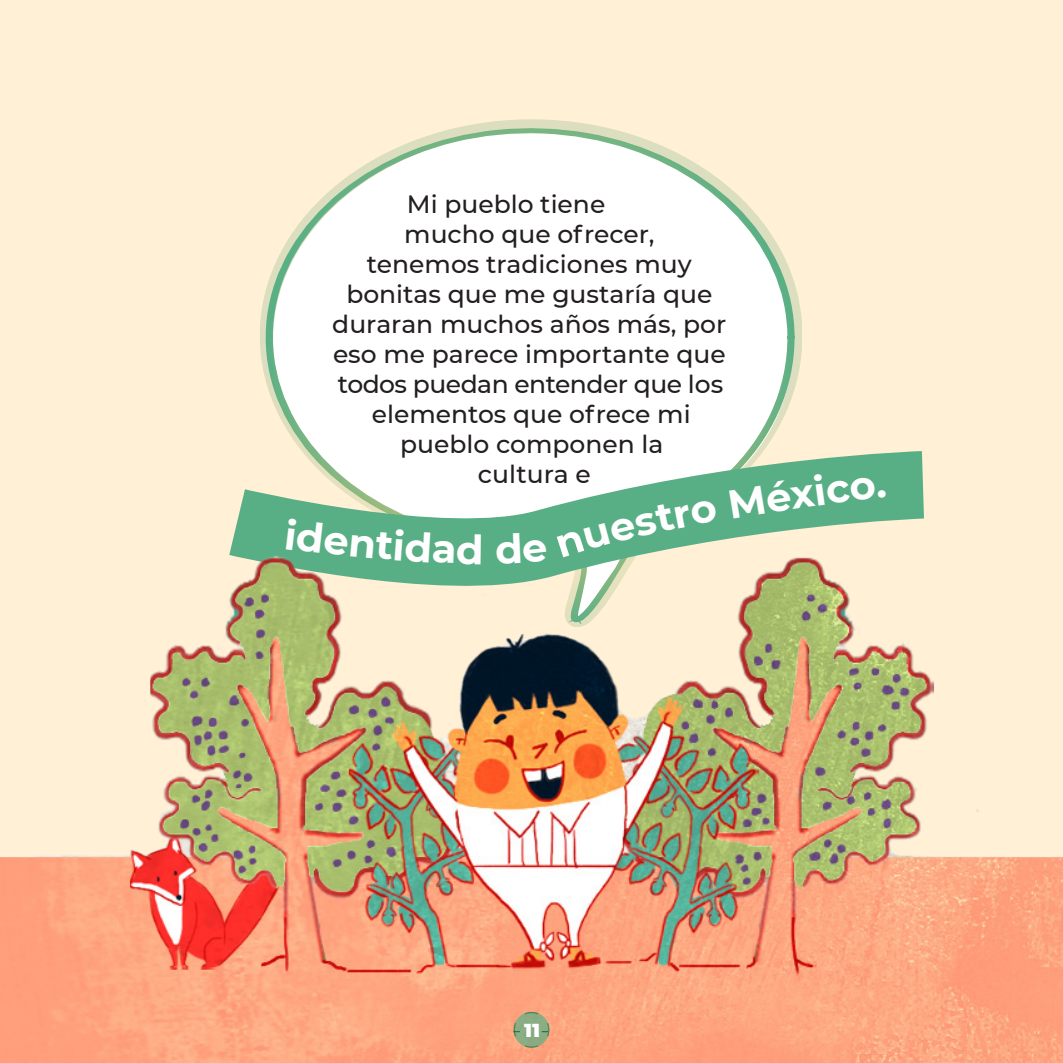
<style>
.page{position:relative;width:1063px;height:1063px;background:#fff0d6}
.page>*{position:absolute;margin:0;border:0;box-sizing:border-box;transform-origin:0 0}
.Texto_R{font:500 25px "Montserrat";color:#231f20}
.Texto_R-2{font:500 25px "Montserrat";letter-spacing:-.02em;color:#231f20}
.t1{font:900 18.75px "Montserrat";color:#fff}
</style>
<div class="page">
<svg style="left:262px;top:126px;width:534px;height:282px;background:#f7f8f2"></svg>
<svg style="left:229px;top:408px;width:695px;height:148px"></svg>
<img style="left:0;top:556px;width:1063px;height:507px">
<svg style="left:513px;top:1011px;width:37px;height:37px"></svg>
<div style="left:285px;top:518px;width:196px;height:46px;background:#59af85"></div>
<div style="left:496px;top:533px;width:51px;height:31px;background:#59af85"></div>
<svg style="left:557px;top:499px;width:160px;height:58px;background:#67b48c"></svg>
<div style="left:729px;top:473px;width:157px;height:45px;background:#59af85"></div>
<p class="Texto_R" style="left:407px;top:187px;width:200px">Mi pueblo tiene</p>
<p class="Texto_R" style="left:404px;top:217px;width:252px">mucho que ofrecer,</p>
<p class="Texto_R" style="left:367px;top:247px;width:326px">tenemos tradiciones muy</p>
<p class="Texto_R" style="left:346px;top:277px;width:367px">bonitas que me gustaría que</p>
<p class="Texto_R" style="left:332px;top:307px;width:396px">duraran muchos años más, por</p>
<p class="Texto_R" style="left:333px;top:337px;width:394px">eso me parece importante que</p>
<p class="Texto_R-2" style="left:338px;top:367px;width:387px">todos puedan entender que los</p>
<p class="Texto_R" style="left:372px;top:397px;width:320px">elementos que ofrece mi</p>
<p class="Texto_R" style="left:400px;top:427px;width:265px">pueblo componen la</p>
<p class="Texto_R" style="left:478px;top:457px;width:114px">cultura e</p>
<p class="t1" style="left:524px;top:1016px;width:17px">11</p>
</div>
